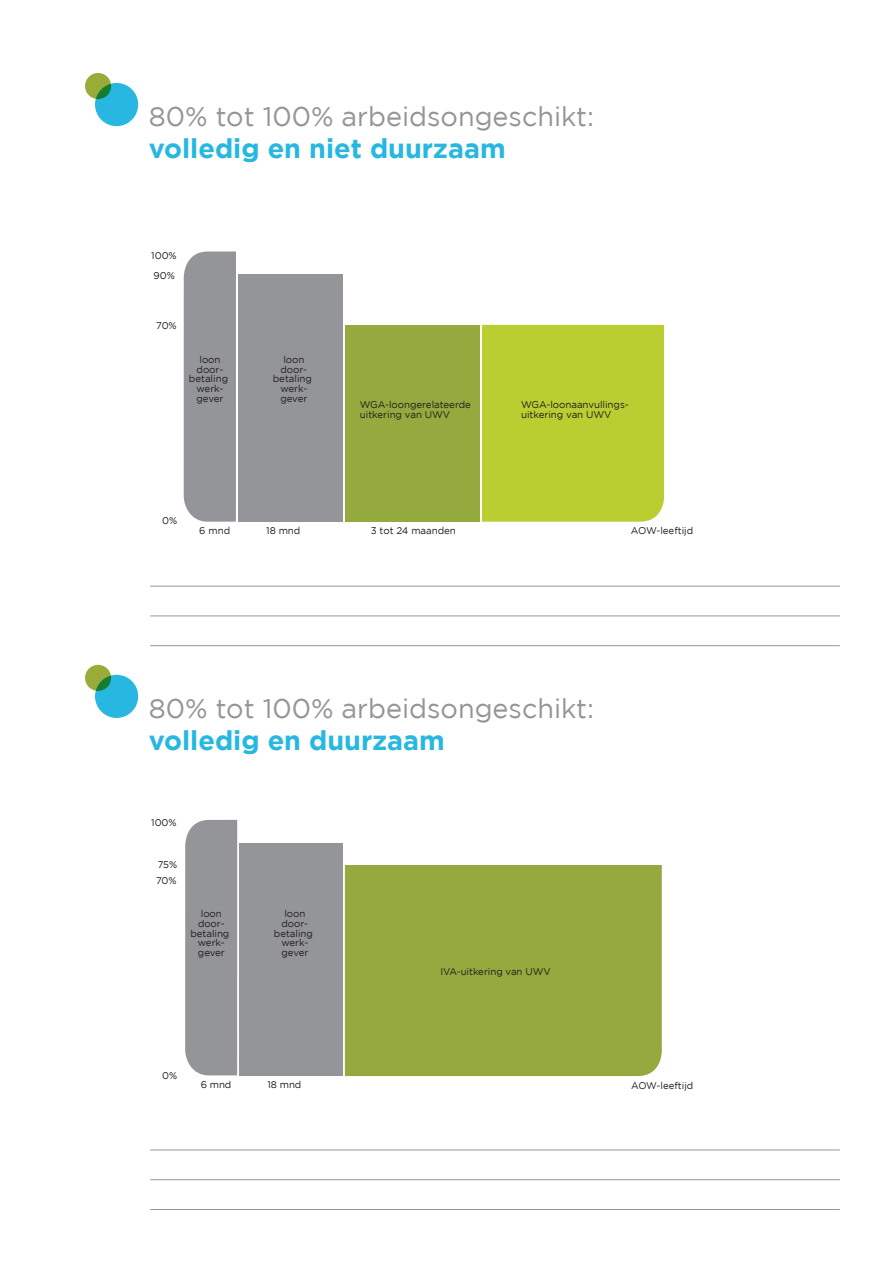
<style>
.page{position:relative;width:893px;height:1263px;background:#fff}
.page>*{position:absolute;margin:0;border:0;box-sizing:border-box;transform-origin:0 0}
.t1{font:27px "Gotham";color:#939598}
.t2{font:700 27px "Gotham";color:#27b7e1}
.t3{font:9.75px/9.8px "Gotham";letter-spacing:-.005em;color:#231f20;text-align:center}
</style>
<div class="page">
<div style="left:482px;top:325px;width:182px;height:197px;background:#bace32"></div>
<div style="left:345px;top:325px;width:135px;height:197px;background:#94a93e"></div>
<div style="left:183px;top:251px;width:53px;height:271px;background:#939598"></div>
<div style="left:238px;top:275px;width:104px;height:247px;background:#939598"></div>
<div style="left:95px;top:83px;width:43px;height:43px;background:#27b7e1;border-radius:50%"></div>
<svg style="left:85px;top:73px;width:26px;height:26px"></svg>
<hr style="left:150px;top:586px;width:690px;height:1px;background:#939598">
<hr style="left:150px;top:616px;width:690px;height:1px;background:#939598">
<hr style="left:150px;top:645px;width:690px;height:1px;background:#939598">
<div style="left:95px;top:675px;width:43px;height:43px;background:#27b7e1;border-radius:50%"></div>
<svg style="left:85px;top:665px;width:26px;height:26px"></svg>
<div style="left:345px;top:865px;width:317px;height:211px;background:#94a93e"></div>
<div style="left:185px;top:820px;width:52px;height:255px;background:#939598"></div>
<div style="left:239px;top:843px;width:104px;height:232px;background:#939598"></div>
<hr style="left:150px;top:1150px;width:690px;height:1px;background:#939598">
<hr style="left:150px;top:1179px;width:690px;height:1px;background:#939598">
<hr style="left:150px;top:1209px;width:690px;height:1px;background:#939598">
<h1 class="t1" style="left:149px;top:102px;width:447px">80% tot 100% arbeidsongeschikt:</h1>
<h1 class="t2" style="left:149px;top:133px;width:358px">volledig en niet duurzaam</h1>
<p class="t3" style="left:151px;top:251px;width:27px">100%</p>
<p class="t3" style="left:154px;top:271px;width:23px">90%</p>
<p class="t3" style="left:156px;top:320px;width:22px">70%</p>
<p class="t3" style="left:189px;top:354px;width:41px">loon door&shy;betaling werk&shy;gever</p>
<p class="t3" style="left:273px;top:354px;width:41px">loon door&shy;betaling werk&shy;gever</p>
<p class="t3" style="left:162px;top:516px;width:17px">0%</p>
<p class="t3" style="left:199px;top:525px;width:32px">6 mnd</p>
<p class="t3" style="left:266px;top:525px;width:36px">18 mnd</p>
<p class="t3" style="left:360px;top:399px;width:113px;text-align:left">WGA-loongerelateerde uitkering van UWV</p>
<p class="t3" style="left:371px;top:525px;width:87px">3 tot 24 maanden</p>
<p class="t3" style="left:521px;top:399px;width:109px;text-align:left">WGA-loonaanvullings&shy;uitkering van UWV</p>
<p class="t3" style="left:631px;top:525px;width:64px">AOW-leeftijd</p>
<h1 class="t1" style="left:149px;top:693px;width:447px">80% tot 100% arbeidsongeschikt:</h1>
<h1 class="t2" style="left:149px;top:725px;width:298px">volledig en duurzaam</h1>
<p class="t3" style="left:151px;top:817px;width:27px">100%</p>
<p class="t3" style="left:158px;top:860px;width:21px">75%</p>
<p class="t3" style="left:156px;top:876px;width:22px">70%</p>
<p class="t3" style="left:190px;top:909px;width:41px">loon door&shy;betaling werk&shy;gever</p>
<p class="t3" style="left:274px;top:909px;width:41px">loon door&shy;betaling werk&shy;gever</p>
<p class="t3" style="left:162px;top:1070px;width:17px">0%</p>
<p class="t3" style="left:201px;top:1079px;width:32px">6 mnd</p>
<p class="t3" style="left:267px;top:1079px;width:35px">18 mnd</p>
<p class="t3" style="left:440px;top:967px;width:112px">IVA-uitkering van UWV</p>
<p class="t3" style="left:631px;top:1080px;width:64px">AOW-leeftijd</p>
</div>
